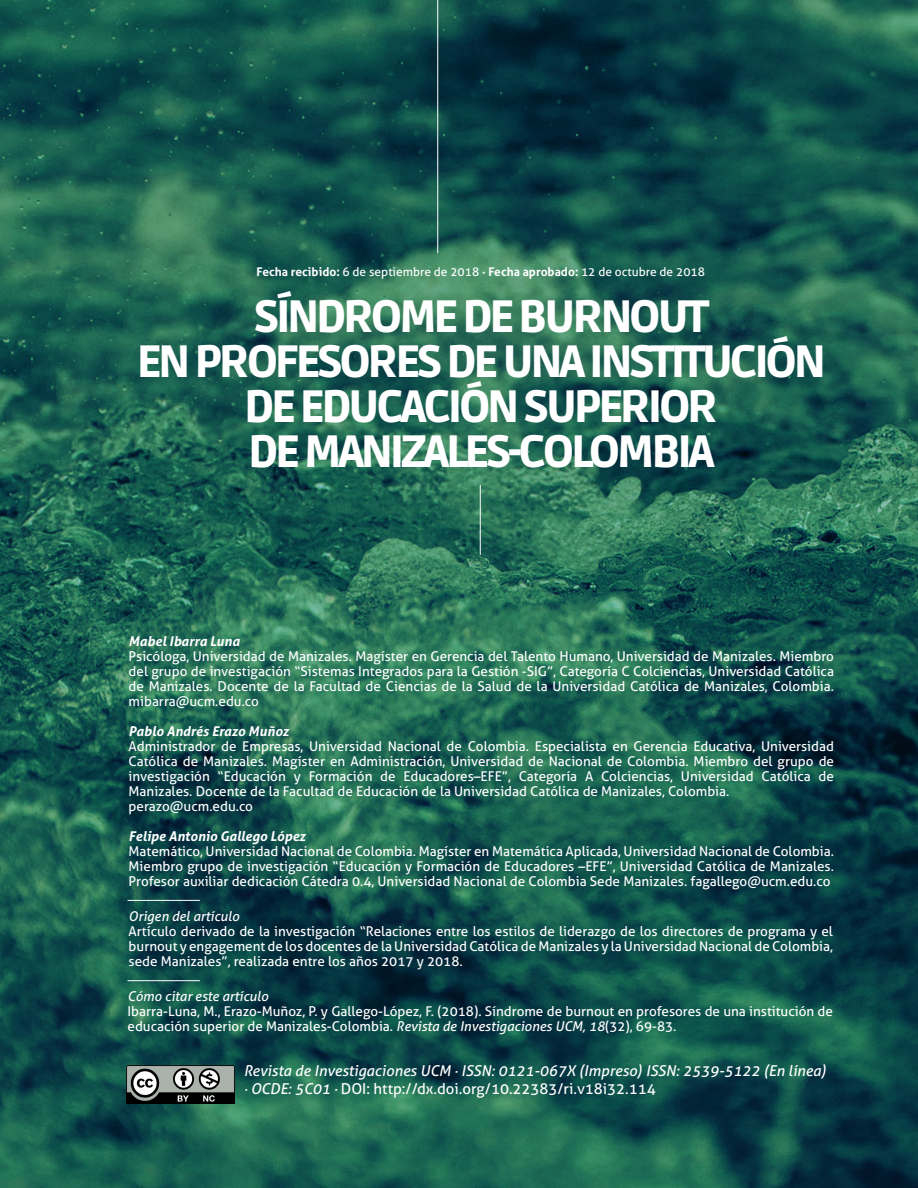
<style>
.page{position:relative;width:918px;height:1188px;background:#fff}
.page>*{position:absolute;margin:0;border:0;box-sizing:border-box;transform-origin:0 0}
.t1{font:900 45px/45px "Ruda";letter-spacing:-.075em;color:#fff;text-align:center}
.t2{font:italic 15px "Aller";color:#fff}
.t3{font:15px "Aller";color:#fff}
.t4{font:13.5px/15px "Aller";color:#fff;text-align:justify}
.t5{font:italic 700 13.5px "Aller";color:#fff}
.t6{font:italic 13.5px "Aller";color:#fff}
.t7{font:12px "Aller";color:#fff}
.s1{font-weight:700}
.s2{font-style:italic}
</style>
<div class="page">
<img style="left:0;top:0;width:918px;height:1188px">
<hr style="left:128px;top:980px;width:72px;height:1px;background:#fff">
<hr style="left:128px;top:900px;width:72px;height:1px;background:#fff">
<hr style="left:437px;top:0;width:1px;height:253px;background:#fff">
<hr style="left:480px;top:485px;width:1px;height:70px;background:#fff">
<img style="left:126px;top:1066px;width:108px;height:38px">
<p class="t7" style="left:257px;top:264px;width:450px"><span class="s1">Fecha recibido:</span> 6 de septiembre de 2018 <span class="s1">· Fecha aprobado:</span> 12 de octubre de 2018</p>
<p class="t1" style="left:254px;top:295px;width:457px">SÍNDROME DE BURNOUT</p>
<p class="t1" style="left:137px;top:340px;width:691px">EN PROFESORES DE UNA INSTITUCIÓN<br>DE EDUCACIÓN SUPERIOR</p>
<p class="t1" style="left:248px;top:430px;width:468px">DE MANIZALES-COLOMBIA</p>
<p class="t5" style="left:129px;top:633px;width:113px">Mabel Ibarra Luna</p>
<p class="t4" style="left:129px;top:649px;width:707px">Psicóloga, Universidad de Manizales. Magíster en Gerencia del Talento Humano, Universidad de Manizales. Miembro del grupo de investigación “Sistemas Integrados para la Gestión -SIG”, Categoría C Colciencias, Universidad Católica de Manizales. Docente de la Facultad de Ciencias de la Salud de la Universidad Católica de Manizales, Colombia. mibarra@ucm.edu.co</p>
<p class="t5" style="left:129px;top:723px;width:162px">Pablo Andrés Erazo Muñoz</p>
<p class="t4" style="left:129px;top:739px;width:707px">Administrador de Empresas, Universidad Nacional de Colombia. Especialista en Gerencia Educativa, Universidad Católica de Manizales. Magíster en Administración, Universidad de Nacional de Colombia. Miembro del grupo de investigación “Educación y Formación de Educadores–EFE”, Categoría A Colciencias, Universidad Católica de Manizales. Docente de la Facultad de Educación de la Universidad Católica de Manizales, Colombia.</p>
<p class="t4" style="left:129px;top:799px;width:126px">perazo@ucm.edu.co</p>
<p class="t5" style="left:129px;top:828px;width:178px">Felipe Antonio Gallego López</p>
<p class="t4" style="left:129px;top:844px;width:707px">Matemático, Universidad Nacional de Colombia. Magíster en Matemática Aplicada, Universidad Nacional de Colombia.<br>Miembro grupo de investigación “Educación y Formación de Educadores –EFE”, Universidad Católica de Manizales.<br>Profesor auxiliar dedicación Cátedra 0.4, Universidad Nacional de Colombia Sede Manizales. fagallego@ucm.edu.co</p>
<p class="t6" style="left:129px;top:908px;width:112px">Origen del artículo</p>
<p class="t4" style="left:129px;top:924px;width:706px">Artículo derivado de la investigación “Relaciones entre los estilos de liderazgo de los directores de programa y el burnout y engagement de los docentes de la Universidad Católica de Manizales y la Universidad Nacional de Colombia, sede Manizales”, realizada entre los años 2017 y 2018.</p>
<p class="t6" style="left:128px;top:988px;width:142px">Cómo citar este artículo</p>
<p class="t4" style="left:128px;top:1004px;width:707px">Ibarra-Luna, M., Erazo-Muñoz, P. y Gallego-López, F. (2018). Síndrome de burnout en profesores de una institución de educación superior de Manizales-Colombia. <span class="s2">Revista de Investigaciones UCM, 18</span>(32), 69-83.</p>
<p class="t2" style="left:244px;top:1062px;width:584px">Revista de Investigaciones UCM · ISSN: 0121-067X (Impreso) ISSN: 2539-5122 (En línea)</p>
<p class="t3" style="left:244px;top:1080px;width:414px"><span class="s2">· OCDE: 5C01 ·</span> DOI: http://dx.doi.org/10.22383/ri.v18i32.114</p>
</div>
